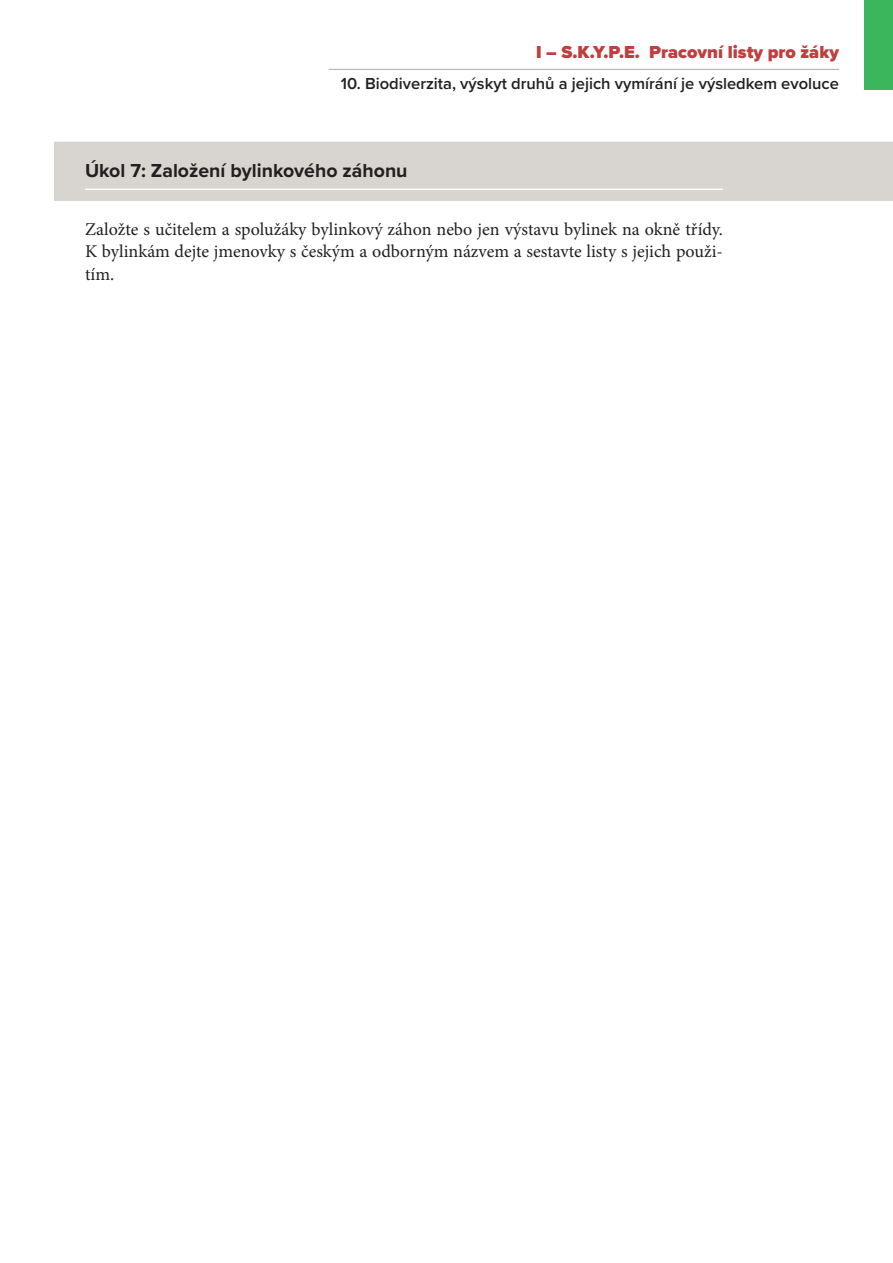
<style>
.page{position:relative;width:893px;height:1263px;background:#fff}
.page>*{position:absolute;margin:0;border:0;box-sizing:border-box;transform-origin:0 0}
.t1{font:700 19.5px "Proxima Nova";color:#231f20}
.t2{font:18px/22.5px "Minion Pro";color:#231f20;text-align:justify}
.t3{font:900 18px "Proxima Nova";color:#c03e3f}
.t4{font:600 16.5px "Proxima Nova";color:#231f20}
</style>
<div class="page">
<hr style="left:329px;top:69px;width:510px;height:1px;background:#b1ada7">
<div style="left:864px;top:0;width:29px;height:89px;background:#3cb65c"></div>
<div style="left:54px;top:142px;width:839px;height:59px;background:#d8d4d0"></div>
<hr style="left:85px;top:189px;width:638px;height:1px;background:#fff">
<p class="t3" style="left:536px;top:38px;width:304px">I – S.K.Y.P.E. Pracovní listy pro žáky</p>
<p class="t4" style="left:341px;top:71px;width:500px">10. Biodiverzita, výskyt druhů a jejich vymírání je výsledkem evoluce</p>
<p class="t1" style="left:85px;top:156px;width:324px">Úkol 7: Založení bylinkového záhonu</p>
<p class="t2" style="left:85px;top:218px;width:639px">Založte s učitelem a spolužáky bylinkový záhon nebo jen výstavu bylinek na okně třídy.<br>K bylinkám dejte jmenovky s českým a odborným názvem a sestavte listy s jejich použi&shy;tím.</p>
</div>
